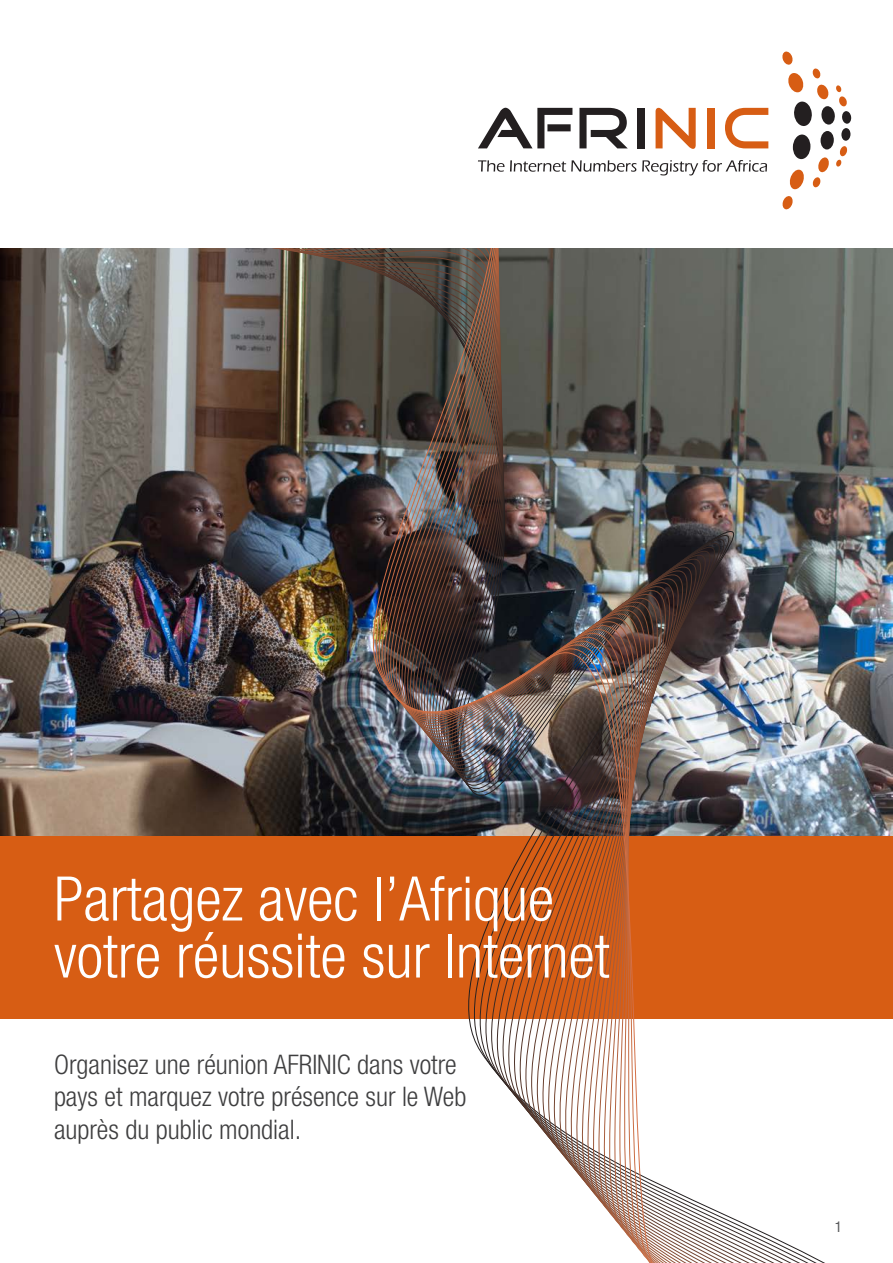
<style>
.page{position:relative;width:893px;height:1263px;background:#fff}
.page>*{position:absolute;margin:0;border:0;box-sizing:border-box;transform-origin:0 0}
.t1{font:300 condensed 61.5px/57px "Helvetica Neue LT Pro";color:#fff}
.t2{font:300 condensed 27px/32.4px "Helvetica Neue LT Pro";color:#3e3e3f}
.t3{font:condensed 15px "Helvetica Neue LT Pro";color:#57585a}
</style>
<div class="page">
<img style="left:0;top:249px;width:189px;height:587px">
<div style="left:0;top:836px;width:893px;height:182px;background:#d75d14"></div>
<img style="left:189px;top:249px;width:704px;height:1014px">
<svg style="left:782px;top:196px;width:11px;height:14px"></svg>
<svg style="left:789px;top:169px;width:15px;height:21px"></svg>
<div style="left:793px;top:135px;width:18px;height:24px;background:#231f20;border-radius:50%"></div>
<svg style="left:812px;top:157px;width:17px;height:31px"></svg>
<div style="left:820px;top:131px;width:14px;height:18px;background:#231f20;border-radius:50%"></div>
<svg style="left:836px;top:146px;width:12px;height:21px"></svg>
<svg style="left:782px;top:51px;width:69px;height:75px"></svg>
<div style="left:841px;top:128px;width:10px;height:13px;background:#231f20;border-radius:50%"></div>
<svg style="left:478px;top:160px;width:26px;height:12px"></svg>
<svg style="left:510px;top:160px;width:126px;height:12px"></svg>
<svg style="left:642px;top:160px;width:125px;height:15px"></svg>
<svg style="left:478px;top:108px;width:94px;height:40px"></svg>
<svg style="left:579px;top:108px;width:49px;height:40px"></svg>
<div style="left:637px;top:108px;width:7px;height:40px;background:#231f20"></div>
<svg style="left:656px;top:108px;width:40px;height:41px"></svg>
<div style="left:708px;top:108px;width:7px;height:40px;background:#d75d14"></div>
<svg style="left:725px;top:108px;width:43px;height:40px"></svg>
<p class="t1" style="left:54px;top:870px;width:557px">Partagez avec l’Afrique votre réussite sur Internet</p>
<p class="t2" style="left:54px;top:1048px;width:414px">Organisez une réunion AFRINIC dans votre pays et marquez votre présence sur le Web auprès du public mondial.</p>
<p class="t3" style="left:835px;top:1218px;width:9px">1</p>
</div>
